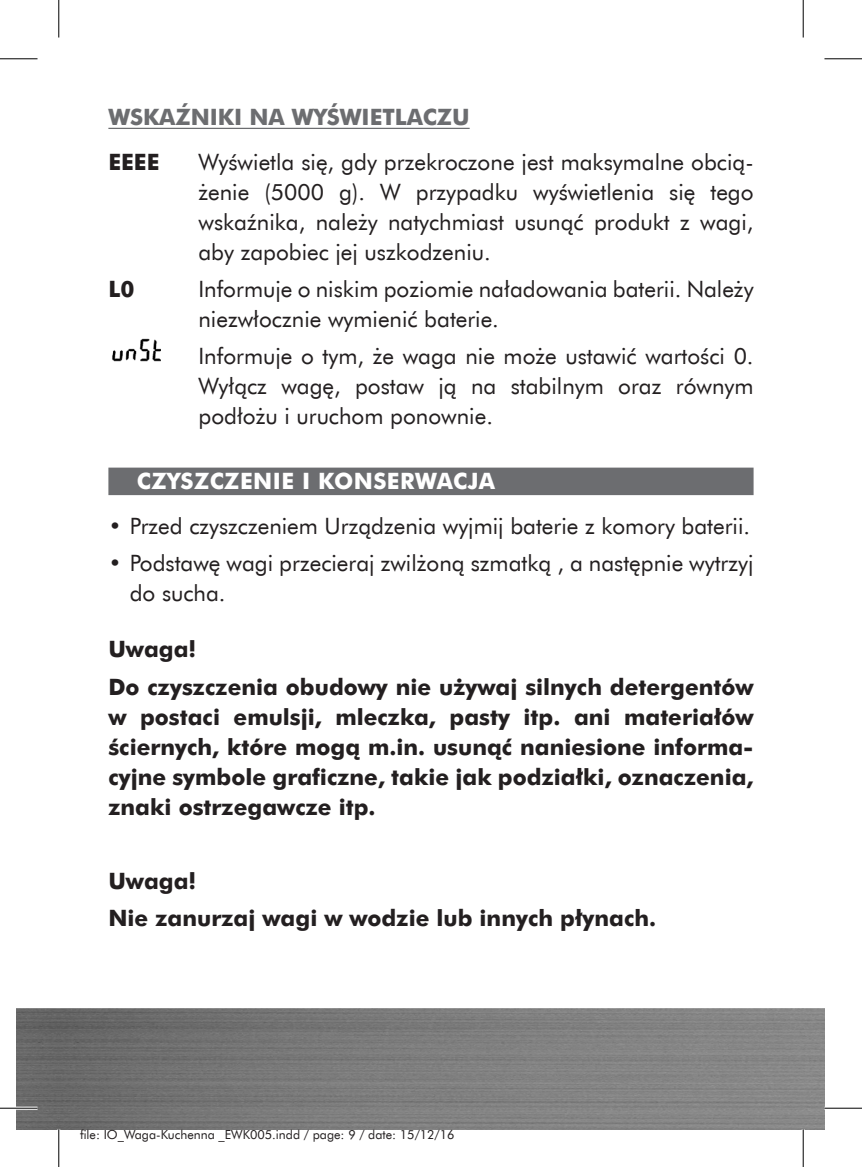
<style>
.page{position:relative;width:862px;height:1167px;background:#fff}
.page>*{position:absolute;margin:0;border:0;box-sizing:border-box;transform-origin:0 0}
.t1{font:22.5px/30px "Futura EU";color:#231f20;text-align:justify}
.t2{font:700 22.5px/30px "Futura EU";color:#231f20}
.t3{font:700 22.5px "Futura EU";color:#6c6d70}
.t4{font:700 22.5px "Futura EU";letter-spacing:.02em;color:#fff}
.t5{font:12.5px "Futura EU";color:#231f20}
</style>
<div class="page">
<img style="left:16px;top:1008px;width:808px;height:121px">
<hr style="left:108px;top:128px;width:361px;height:1px;background:#6c6d70">
<div style="left:108px;top:467px;width:645px;height:28px;background:#6c6d70"></div>
<img style="left:112px;top:338px;width:48px;height:24px">
<hr style="left:0;top:1106px;width:38px;height:3px;background:#fff">
<hr style="left:0;top:58px;width:38px;height:1px;background:#000">
<hr style="left:824px;top:58px;width:38px;height:1px;background:#000">
<hr style="left:0;top:1107px;width:38px;height:1px;background:#000">
<hr style="left:824px;top:1107px;width:38px;height:1px;background:#000">
<hr style="left:58px;top:0;width:1px;height:37px;background:#000">
<hr style="left:58px;top:1129px;width:1px;height:37px;background:#000">
<hr style="left:802px;top:0;width:1px;height:37px;background:#000">
<hr style="left:802px;top:1129px;width:1px;height:37px;background:#000">
<p class="t3" style="left:108px;top:103px;width:363px">WSKAŹNIKI NA WYŚWIETLACZU</p>
<p class="t2" style="left:108px;top:147px;width:53px">EEEE</p>
<p class="t1" style="left:198px;top:147px;width:556px">Wyświetla się, gdy przekroczone jest maksymalne obcią&shy;żenie (5000 g). W przypadku wyświetlenia się tego wskaźnika, należy natychmiast usunąć produkt z wagi, aby zapobiec jej uszkodzeniu.</p>
<p class="t2" style="left:108px;top:275px;width:28px">L0</p>
<p class="t1" style="left:198px;top:274px;width:556px">Informuje o niskim poziomie naładowania baterii. Należy niezwłocznie wymienić baterie.</p>
<p class="t1" style="left:198px;top:341px;width:556px">Informuje o tym, że waga nie może ustawić wartości 0.<br>Wyłącz wagę, postaw ją na stabilnym oraz równym podłożu i uruchom ponownie.</p>
<p class="t4" style="left:137px;top:467px;width:360px">CZYSZCZENIE I KONSERWACJA</p>
<p class="t1" style="left:108px;top:511px;width:643px">• Przed czyszczeniem Urządzenia wyjmij baterie z komory baterii.</p>
<p class="t1" style="left:130px;top:548px;width:625px;text-indent:-21px">• Podstawę wagi przecieraj zwilżoną szmatką , a następnie wytrzyj do sucha.</p>
<p class="t2" style="left:108px;top:631px;width:646px;line-height:37px">Uwaga!<br>Do czyszczenia obudowy nie używaj silnych detergentów</p>
<p class="t2" style="left:108px;top:702px;width:646px;text-align:justify">w postaci emulsji, mleczka, pasty itp. ani materiałów ściernych, które mogą m.in. usunąć naniesione informa&shy;cyjne symbole graficzne, takie jak podziałki, oznaczenia, znaki ostrzegawcze itp.</p>
<p class="t2" style="left:108px;top:863px;width:549px;line-height:37px">Uwaga!<br>Nie zanurzaj wagi w wodzie lub innych płynach.</p>
<p class="t5" style="left:80px;top:1126px;width:376px">file: IO_Waga-Kuchenna _EWK005.indd / page: 9 / date: 15/12/16</p>
</div>
